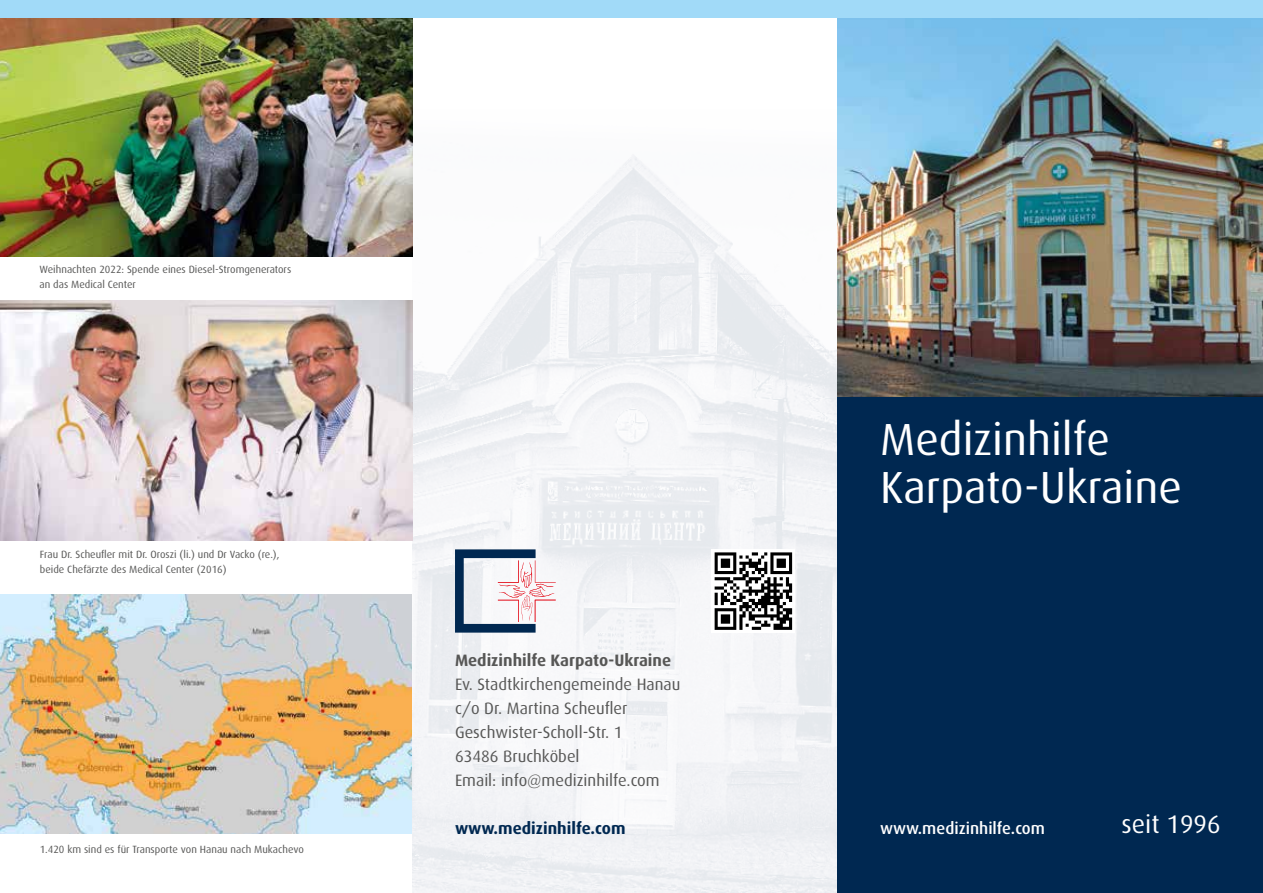
<style>
.page{position:relative;width:1263px;height:893px;background:#fff}
.page>*{position:absolute;margin:0;border:0;box-sizing:border-box;transform-origin:0 0}
.t1{font:45px/48px "Dax";color:#fff}
.t2{font:25.5px "Dax";color:#fff}
.t3{font:16.5px/24px "Dax";color:#575756}
.t4{font:700 16.5px "Dax";color:#575756}
.t5{font:700 16.5px "Dax";color:#002851}
.t6{font:500 16.5px "Dax";color:#fff}
.t7{font:10.5px/15px "Dax";color:#575756}
</style>
<div class="page">
<div style="left:405px;top:86px;width:440px;height:807px;background:linear-gradient(to bottom,#f8f8fa,#edeff3)"></div>
<div style="left:838px;top:387px;width:425px;height:506px;background:#002851"></div>
<img style="left:838px;top:17px;width:425px;height:379px">
<img style="left:0;top:594px;width:412px;height:240px">
<div style="left:711px;top:549px;width:84px;height:84px;background:linear-gradient(to right,#fff,#fff)"></div>
<svg style="left:715px;top:552px;width:77px;height:78px"></svg>
<img style="left:0;top:17px;width:412px;height:240px">
<img style="left:0;top:300px;width:412px;height:240px">
<div style="left:0;top:0;width:1263px;height:17px;background:#a1daf8"></div>
<svg style="left:455px;top:549px;width:101px;height:84px"></svg>
<p class="t7" style="left:40px;top:262px;width:253px">Weihnachten 2022: Spende eines Diesel-Stromgenerators an das Medical Center</p>
<p class="t7" style="left:40px;top:547px;width:241px">Frau Dr. Scheufler mit Dr. Oroszi (li.) und Dr Vacko (re.), beide Chefärzte des Medical Center (2016)</p>
<p class="t7" style="left:40px;top:841px;width:266px">1.420 km sind es für Transporte von Hanau nach Mukachevo</p>
<h3 class="t4" style="left:455px;top:651px;width:218px">Medizinhilfe Karpato-Ukraine</h3>
<h3 class="t3" style="left:455px;top:672px;width:227px">Ev. Stadtkirchengemeinde Hanau c/o Dr. Martina Scheufler<br>Geschwister-Scholl-Str. 1<br>63486 Bruchköbel<br>Email: info@medizinhilfe.com</h3>
<h3 class="t5" style="left:455px;top:819px;width:172px">www.medizinhilfe.com</h3>
<h1 class="t1" style="left:880px;top:416px;width:303px">Medizinhilfe<br>Karpato-Ukraine</h1>
<h3 class="t6" style="left:880px;top:819px;width:166px">www.medizinhilfe.com</h3>
<h2 class="t2" style="left:1121px;top:810px;width:100px">seit 1996</h2>
</div>
